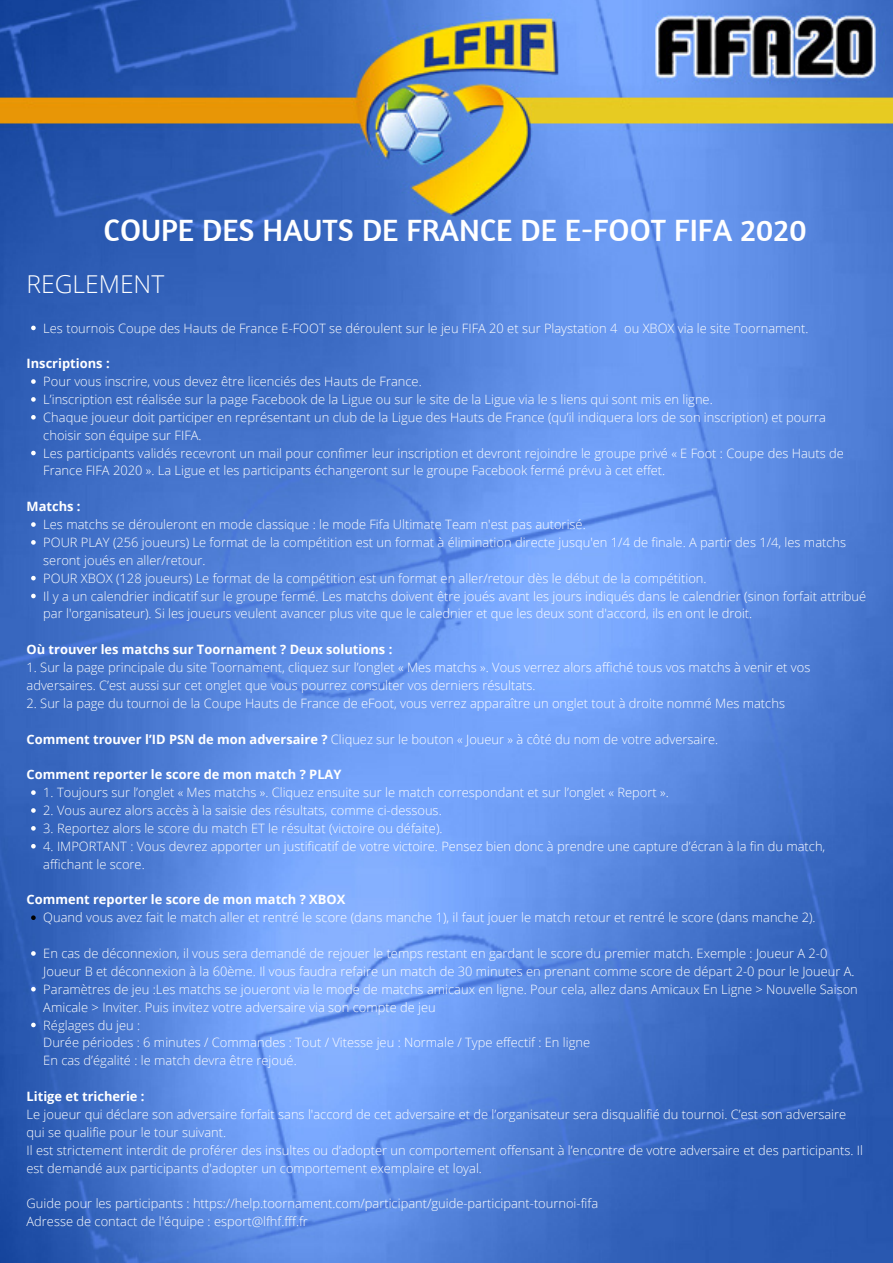
<style>
.page{position:relative;width:893px;height:1263px;background:#fff}
.page>*{position:absolute;margin:0;border:0;box-sizing:border-box;transform-origin:0 0}
.t1{font:31.5px "Amaranth";color:#fff}
.t2{font:300 24.6px "Open Sans";color:#fff}
.t3{font:300 12.9px/17.9px "Open Sans";color:#fff}
.t4{font:700 12.9px "Open Sans";color:#fff}
.s1{font-weight:700}
</style>
<div class="page">
<img style="left:0;top:0;width:893px;height:1263px">
<svg style="left:31px;top:326px;width:5px;height:4px"></svg>
<svg style="left:31px;top:379px;width:5px;height:5px"></svg>
<svg style="left:31px;top:397px;width:5px;height:5px"></svg>
<svg style="left:31px;top:415px;width:5px;height:5px"></svg>
<svg style="left:31px;top:451px;width:5px;height:4px"></svg>
<svg style="left:31px;top:522px;width:5px;height:5px"></svg>
<svg style="left:31px;top:540px;width:5px;height:5px"></svg>
<svg style="left:31px;top:576px;width:5px;height:4px"></svg>
<svg style="left:31px;top:594px;width:5px;height:4px"></svg>
<svg style="left:31px;top:790px;width:5px;height:5px"></svg>
<svg style="left:31px;top:808px;width:5px;height:5px"></svg>
<svg style="left:31px;top:826px;width:5px;height:5px"></svg>
<svg style="left:31px;top:844px;width:5px;height:4px"></svg>
<svg style="left:31px;top:915px;width:5px;height:5px"></svg>
<svg style="left:31px;top:951px;width:5px;height:5px"></svg>
<svg style="left:31px;top:987px;width:5px;height:4px"></svg>
<svg style="left:31px;top:1023px;width:5px;height:4px"></svg>
<h1 class="t1" style="left:104px;top:210px;width:705px">COUPE DES HAUTS DE FRANCE DE E-FOOT FIFA 2020</h1>
<h2 class="t2" style="left:27px;top:267px;width:139px">REGLEMENT</h2>
<p class="t3" style="left:43px;top:319px;width:767px">Les tournois Coupe des Hauts de France E-FOOT se déroulent sur le jeu FIFA 20 et sur Playstation 4 ou XBOX via le site Toornament.</p>
<p class="t4" style="left:27px;top:354px;width:85px">Inscriptions :</p>
<p class="t3" style="left:43px;top:372px;width:802px">Pour vous inscrire, vous devez être licenciés des Hauts de France.<br>L’inscription est réalisée sur la page Facebook de la Ligue ou sur le site de la Ligue via le s liens qui sont mis en ligne.<br>Chaque joueur doit participer en représentant un club de la Ligue des Hauts de France (qu’il indiquera lors de son inscription) et pourra choisir son équipe sur FIFA.<br>Les participants validés recevront un mail pour confimer leur inscription et devront rejoindre le groupe privé « E Foot : Coupe des Hauts de France FIFA 2020 ». La Ligue et les participants échangeront sur le groupe Facebook fermé prévu à cet effet.</p>
<p class="t4" style="left:27px;top:497px;width:56px">Matchs :</p>
<p class="t3" style="left:43px;top:515px;width:824px">Les matchs se dérouleront en mode classique : le mode Fifa Ultimate Team n'est pas autorisé.<br>POUR PLAY (256 joueurs) Le format de la compétition est un format à élimination directe jusqu'en 1/4 de finale. A partir des 1/4, les matchs seront joués en aller/retour.<br>POUR XBOX (128 joueurs) Le format de la compétition est un format en aller/retour dès le début de la compétition.<br>Il y a un calendrier indicatif sur le groupe fermé. Les matchs doivent être joués avant les jours indiqués dans le calendrier (sinon forfait attribué par l'organisateur). Si les joueurs veulent avancer plus vite que le calednier et que les deux sont d'accord, ils en ont le droit.</p>
<p class="t4" style="left:27px;top:640px;width:367px">Où trouver les matchs sur Toornament ? Deux solutions :</p>
<p class="t3" style="left:27px;top:658px;width:785px">1. Sur la page principale du site Toornament, cliquez sur l’onglet « Mes matchs ». Vous verrez alors affiché tous vos matchs à venir et vos adversaires. C’est aussi sur cet onglet que vous pourrez consulter vos derniers résultats.</p>
<p class="t3" style="left:27px;top:694px;width:760px">2. Sur la page du tournoi de la Coupe Hauts de France de eFoot, vous verrez apparaître un onglet tout à droite nommé Mes matchs</p>
<p class="t3" style="left:27px;top:730px;width:693px"><span class="s1">Comment trouver l’ID PSN de mon adversaire ?</span> Cliquez sur le bouton « Joueur » à côté du nom de votre adversaire.</p>
<p class="t4" style="left:27px;top:765px;width:316px">Comment reporter le score de mon match ? PLAY</p>
<p class="t3" style="left:43px;top:783px;width:627px">1. Toujours sur l’onglet « Mes matchs ». Cliquez ensuite sur le match correspondant et sur l’onglet « Report ».</p>
<p class="t3" style="left:43px;top:801px;width:400px">2. Vous aurez alors accès à la saisie des résultats, comme ci-dessous.</p>
<p class="t3" style="left:43px;top:819px;width:401px">3. Reportez alors le score du match ET le résultat (victoire ou défaite).</p>
<p class="t3" style="left:43px;top:837px;width:783px">4. IMPORTANT : Vous devrez apporter un justificatif de votre victoire. Pensez bien donc à prendre une capture d’écran à la fin du match, affichant le score.</p>
<p class="t4" style="left:27px;top:891px;width:320px">Comment reporter le score de mon match ? XBOX</p>
<p class="t3" style="left:43px;top:908px;width:774px">Quand vous avez fait le match aller et rentré le score (dans manche 1), il faut jouer le match retour et rentré le score (dans manche 2).</p>
<p class="t3" style="left:43px;top:944px;width:816px">En cas de déconnexion, il vous sera demandé de rejouer le temps restant en gardant le score du premier match. Exemple : Joueur A 2-0<br>Joueur B et déconnexion à la 60ème. Il vous faudra refaire un match de 30 minutes en prenant comme score de départ 2-0 pour le Joueur A.<br>Paramètres de jeu :Les matchs se joueront via le mode de matchs amicaux en ligne. Pour cela, allez dans Amicaux En Ligne &gt; Nouvelle Saison Amicale &gt; Inviter. Puis invitez votre adversaire via son compte de jeu<br>Réglages du jeu :</p>
<p class="t3" style="left:43px;top:1033px;width:548px">Durée périodes : 6 minutes / Commandes : Tout / Vitesse jeu : Normale / Type effectif : En ligne<br>En cas d’égalité : le match devra être rejoué.</p>
<p class="t4" style="left:27px;top:1087px;width:120px">Litige et tricherie :</p>
<p class="t3" style="left:27px;top:1105px;width:838px">Le joueur qui déclare son adversaire forfait sans l'accord de cet adversaire et de l’organisateur sera disqualifié du tournoi. C’est son adversaire qui se qualifie pour le tour suivant.<br>Il est strictement interdit de proférer des insultes ou d’adopter un comportement offensant à l’encontre de votre adversaire et des participants. Il est demandé aux participants d'adopter un comportement exemplaire et loyal.</p>
<p class="t3" style="left:27px;top:1194px;width:573px">Guide pour les participants : https://help.toornament.com/participant/guide-participant-tournoi-fifa<br>Adresse de contact de l'équipe : esport@lfhf.fff.fr</p>
</div>
